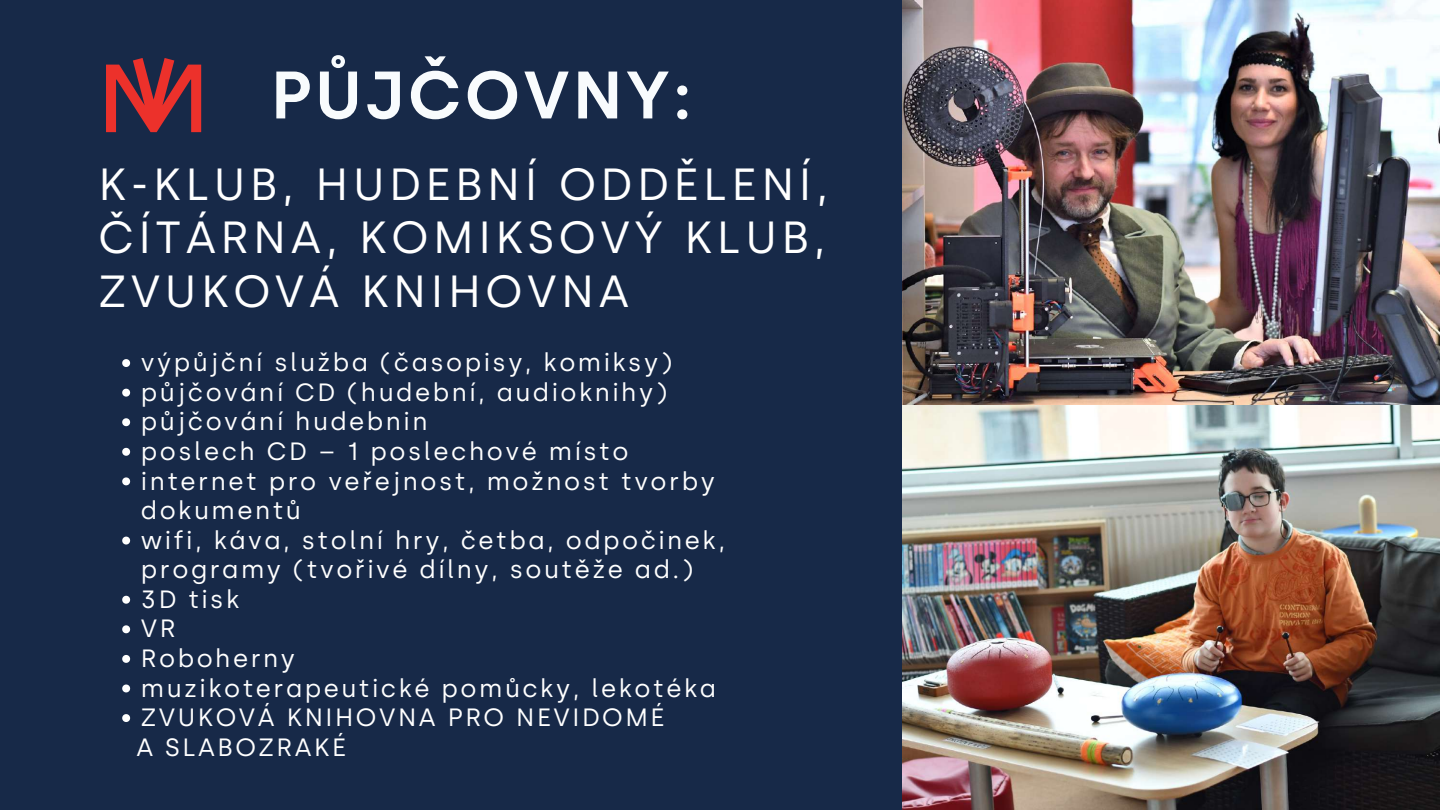
<style>
.page{position:relative;width:1440px;height:810px;background:#172948}
.page>*{position:absolute;margin:0;border:0;box-sizing:border-box;transform-origin:0 0}
.t1{font:600 67px "Silka";letter-spacing:.05em;color:#f8fbfd}
.t2{font:45px/53.8px "Silka";letter-spacing:.1em;color:#fff;text-align:justify}
.t3{font:25px/29.6px "Silka";letter-spacing:.1em;color:#fff}
</style>
<div class="page">
<svg style="left:122px;top:359px;width:8px;height:8px"></svg>
<svg style="left:122px;top:389px;width:8px;height:8px"></svg>
<svg style="left:122px;top:418px;width:8px;height:8px"></svg>
<svg style="left:122px;top:448px;width:8px;height:8px"></svg>
<svg style="left:122px;top:477px;width:8px;height:8px"></svg>
<svg style="left:122px;top:537px;width:8px;height:8px"></svg>
<svg style="left:122px;top:596px;width:8px;height:8px"></svg>
<svg style="left:122px;top:625px;width:8px;height:8px"></svg>
<svg style="left:122px;top:655px;width:8px;height:8px"></svg>
<svg style="left:122px;top:685px;width:8px;height:7px"></svg>
<svg style="left:122px;top:714px;width:8px;height:8px"></svg>
<img style="left:903px;top:0;width:537px;height:810px">
<svg style="left:106px;top:58px;width:95px;height:74px"></svg>
<h1 class="t1" style="left:271px;top:55px;width:422px">PŮJČOVNY:</h1>
<h2 class="t2" style="left:98px;top:157px;width:731px">K-KLUB, HUDEBNÍ ODDĚLENÍ, ČÍTÁRNA, KOMIKSOVÝ KLUB, ZVUKOVÁ KNIHOVNA</h2>
<p class="t3" style="left:136px;top:348px;width:590px">výpůjční služba (časopisy, komiksy) půjčování CD (hudební, audioknihy) půjčování hudebnin<br>poslech CD – 1 poslechové místo internet pro veřejnost, možnost tvorby dokumentů<br>wifi, káva, stolní hry, četba, odpočinek, programy (tvořivé dílny, soutěže ad.)<br>3D tisk<br>VR<br>Roboherny<br>muzikoterapeutické pomůcky, lekotéka<br>ZVUKOVÁ KNIHOVNA PRO NEVIDOMÉ<br>A SLABOZRAKÉ</p>
</div>
